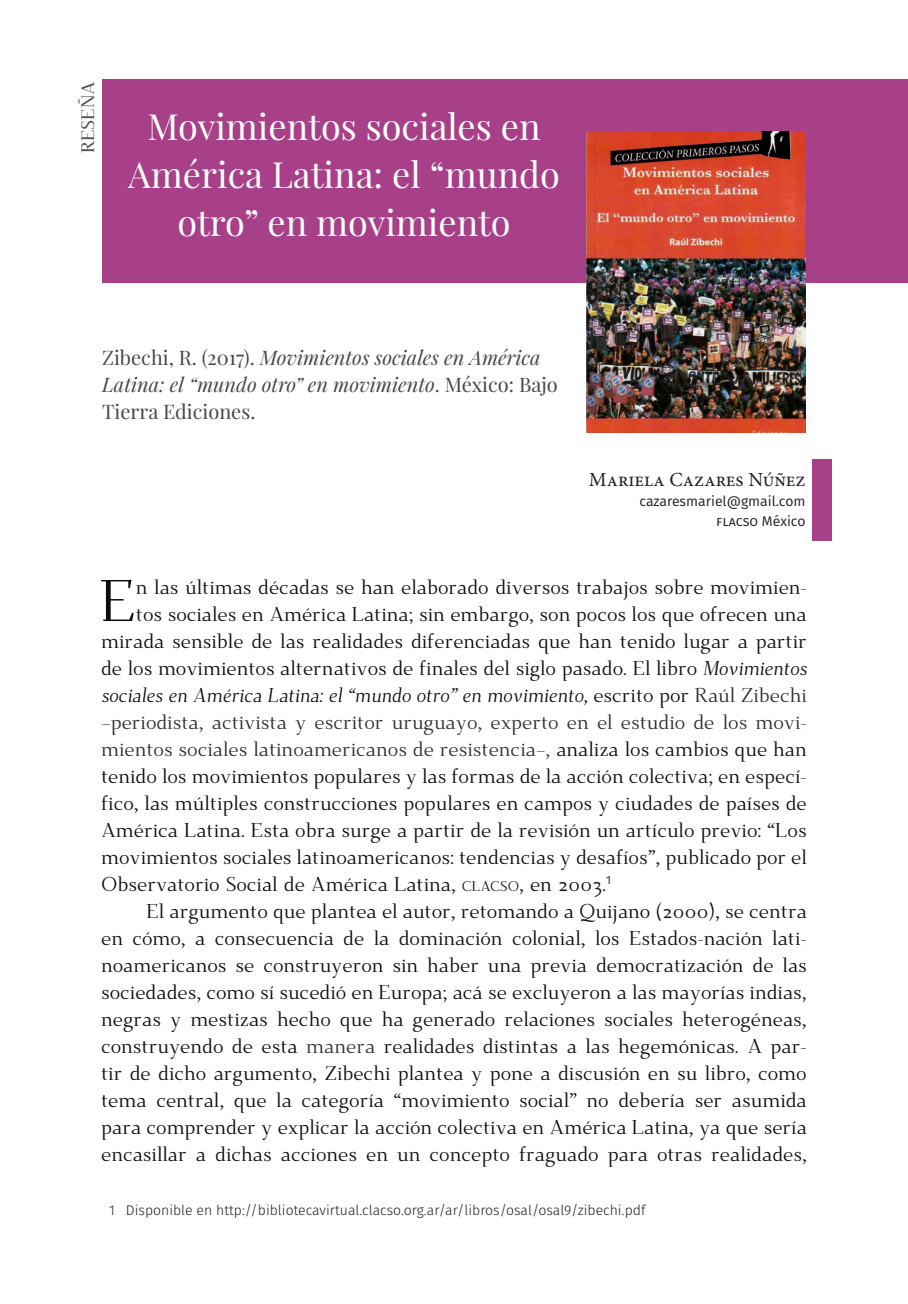
<style>
.page{position:relative;width:908px;height:1304px;background:#fff}
.page>*{position:absolute;margin:0;border:0;box-sizing:border-box;transform-origin:0 0}
.capitular{font:58.4px "Dehuti";color:#0d0d0d}
.inicio_titulo{font:36px/48px "Playfair Display";color:#fff;text-align:center}
.txt_cuerpo{font:20px/27px "Dehuti";color:#0d0d0d;text-align:justify}
.capitular-2{font:20px "Dehuti";color:#0d0d0d}
.capitular-3{font:20px "Dehuti";color:#2d2d2d}
.Normal__Web{font:italic 20px/27px "Playfair Display";color:#474747}
.capitular-4{font:italic 20px "Dehuti";color:#0d0d0d}
.autor_nombre{font:20px "Minion Pro";color:#231f20}
.seccion_nombre{font:700 18px "Dehuti";color:#505050}
.notas{font:300 14px "Fira Sans";color:#231f20}
.autor_adscripcion{font:14px "Fira Sans";color:#231f20}
.s1{font-style:normal}
.s2{font-style:italic}
.s3{font-style:normal;color:#2d2d2d}
.s4{color:#0d0d0d}
.s5{font-size:14px}
.s6{font-style:inherit}
.s7{color:#312f30}
</style>
<div class="page">
<div style="left:102px;top:79px;width:805px;height:204px;background:#a74088"></div>
<img style="left:586px;top:131px;width:219px;height:301px">
<div style="left:812px;top:459px;width:19px;height:81px;background:#a74088"></div>
<p class="seccion_nombre" style="left:77px;top:153px;width:74px;rotate:-90deg">RESEÑA</p>
<p class="inicio_titulo" style="left:128px;top:103px;width:433px">Movimientos sociales en<br>América Latina: el “mundo otro” en movimiento</p>
<p class="Normal__Web" style="left:102px;top:343px;width:457px"><span class="s1">Zibechi, R. (2017).</span> Movimientos sociales en América<br>Latina: el “mundo otro” en movimiento<span class="s1">. México: Bajo<br>Tierra Ediciones.</span></p>
<p class="autor_nombre" style="left:588px;top:466px;width:218px">Mariela Cazares Núñez</p>
<p class="autor_adscripcion" style="left:639px;top:490px;width:167px">cazaresmariel@gmail.com</p>
<p class="autor_adscripcion" style="left:716px;top:510px;width:91px">flacso México</p>
<p class="capitular" style="left:100px;top:567px;width:38px">E</p>
<p class="capitular-2" style="left:136px;top:575px;width:672px">n las últimas décadas se han elaborado diversos trabajos sobre movimien-</p>
<p class="capitular-2" style="left:136px;top:602px;width:672px">tos sociales en América Latina; sin embargo, son pocos los que ofrecen una</p>
<p class="capitular-2" style="left:101px;top:629px;width:707px">mirada sensible de las realidades diferenciadas que han tenido lugar a partir</p>
<p class="capitular-2" style="left:101px;top:656px;width:706px">de los movimientos alternativos de finales del siglo pasado. El libro <span class="s2">Movimientos</span></p>
<p class="capitular-4" style="left:101px;top:683px;width:706px">sociales en América Latina: el “mundo otro” en movimiento, <span class="s1">escrito por</span> <span class="s3">Raúl Zibechi</span></p>
<p class="capitular-3" style="left:101px;top:710px;width:706px">–periodista, activista y escritor uruguayo, experto en el estudio de los movi-</p>
<p class="capitular-3" style="left:101px;top:737px;width:706px">mientos sociales latinoamericanos de resistencia–, <span class="s4">analiza los cambios que han</span></p>
<p class="capitular-2" style="left:101px;top:764px;width:706px">tenido los movimientos populares y las formas de la acción colectiva; en especí-</p>
<p class="capitular-2" style="left:101px;top:791px;width:707px">fico, las múltiples construcciones populares en campos y ciudades de países de</p>
<p class="capitular-2" style="left:101px;top:818px;width:706px">América Latina. Esta obra surge a partir de la revisión un artículo previo: “Los</p>
<p class="capitular-2" style="left:101px;top:845px;width:707px">movimientos sociales latinoamericanos: tendencias y desafíos”, publicado por el</p>
<p class="capitular-2" style="left:101px;top:872px;width:511px">Observatorio Social de América Latina, <span class="s5">CLACSO</span><span class="s6">,</span> en 2003.<sup>1</sup></p>
<p class="txt_cuerpo" style="left:101px;top:898px;width:707px;text-indent:45px">El argumento que plantea el autor, retomando a Quijano (2000), se centra en cómo, a consecuencia de la dominación colonial, los Estados-nación lati&shy;noamericanos se construyeron sin haber una previa democratización de las sociedades, como sí sucedió en Europa; acá se excluyeron a las mayorías indias, negras y mestizas hecho que ha generado relaciones sociales heterogéneas, construyendo de esta <span class="s7">manera</span> realidades distintas a las hegemónicas. A par&shy;tir de dicho argumento, Zibechi plantea y pone a discusión en su libro, como tema central, que la categoría “movimiento social” no debería ser asumida para comprender y explicar la acción colectiva en América Latina, ya que sería encasillar a dichas acciones en un concepto fraguado para otras realidades,</p>
<p class="notas" style="left:109px;top:1200px;width:537px">1 Disponible en http://bibliotecavirtual.clacso.org.ar/ar/libros/osal/osal9/zibechi.pdf</p>
</div>
